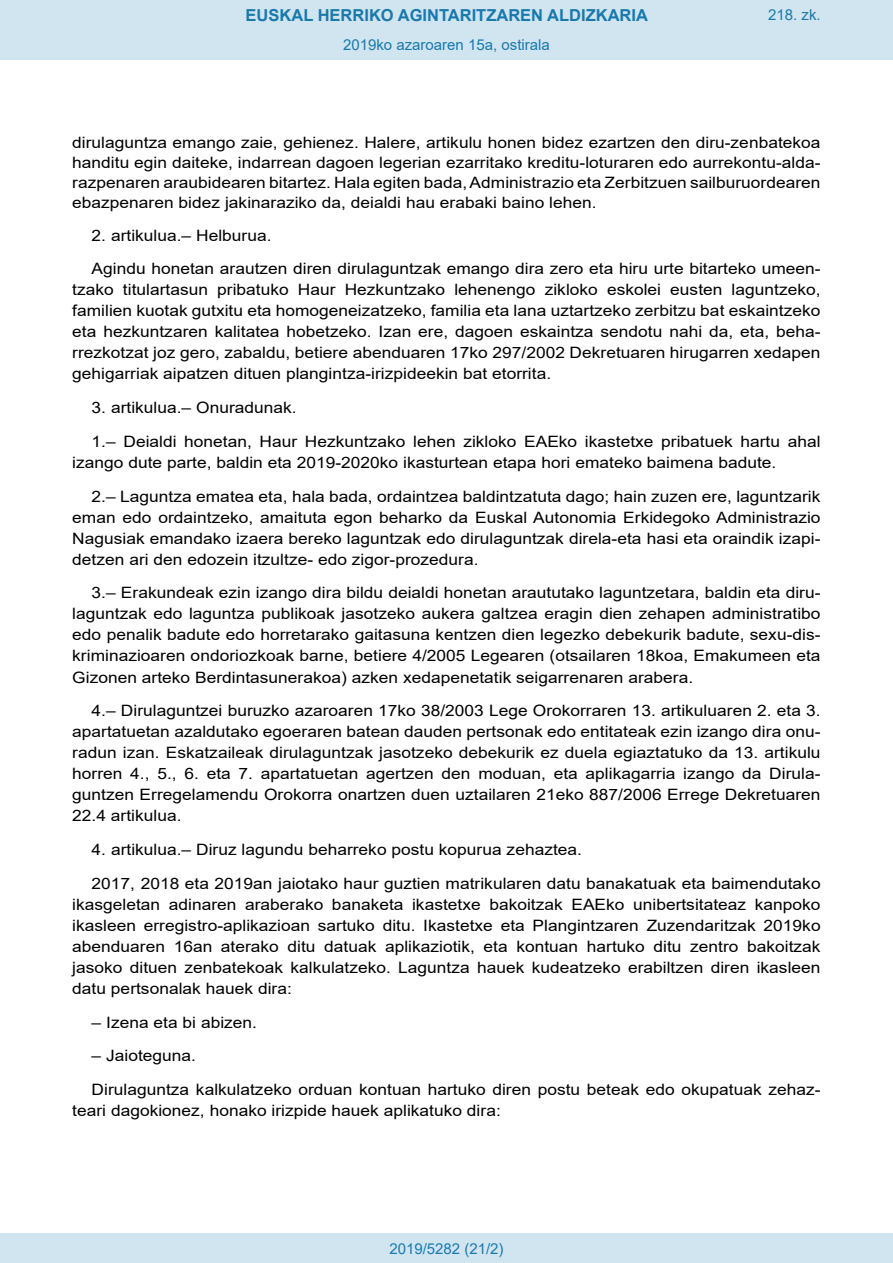
<style>
.page{position:relative;width:893px;height:1263px;background:#fff}
.page>*{position:absolute;margin:0;border:0;box-sizing:border-box;transform-origin:0 0}
.t1{font:700 16.5px "Arial";color:#1879ad}
.BOPVDetalle{font:15.6px/21px "Arial";color:#000;text-align:justify;scale:1.11 1}
.Paginacion_Centro{font:15px "Arial";color:#1879ad}
</style>
<div class="page">
<div style="left:0;top:0;width:893px;height:60px;background:#d0e5f0"></div>
<div style="left:0;top:1233px;width:893px;height:30px;background:#d0e5f0"></div>
<p class="t1" style="left:246px;top:3px;width:404px">EUSKAL HERRIKO AGINTARITZAREN ALDIZKARIA</p>
<p class="Paginacion_Centro" style="left:343px;top:35px;width:208px">2019ko azaroaren 15a, ostirala</p>
<p class="Paginacion_Centro" style="left:768px;top:5px;width:54px">218. zk.</p>
<p class="BOPVDetalle" style="left:72px;top:133px;width:676px;line-height:20px">dirulaguntza emango zaie, gehienez. Halere, artikulu honen bidez ezartzen den diru-zenbatekoa handitu egin daiteke, indarrean dagoen legerian ezarritako kreditu-loturaren edo aurrekontu-alda&shy;razpenaren araubidearen bitartez. Hala egiten bada, Administrazio eta Zerbitzuen sailburuordearen ebazpenaren bidez jakinaraziko da, deialdi hau erabaki baino lehen.</p>
<p class="BOPVDetalle" style="left:92px;top:225px;width:164px">2. artikulua.– Helburua.</p>
<p class="BOPVDetalle" style="left:72px;top:258px;width:676px;text-indent:19px">Agindu honetan arautzen diren dirulaguntzak emango dira zero eta hiru urte bitarteko umeen&shy;tzako titulartasun pribatuko Haur Hezkuntzako lehenengo zikloko eskolei eusten laguntzeko, familien kuotak gutxitu eta homogeneizatzeko, familia eta lana uztartzeko zerbitzu bat eskaintzeko eta hezkuntzaren kalitatea hobetzeko. Izan ere, dagoen eskaintza sendotu nahi da, eta, beha&shy;rrezkotzat joz gero, zabaldu, betiere abenduaren 17ko 297/2002 Dekretuaren hirugarren xedapen gehigarriak aipatzen dituen plangintza-irizpideekin bat etorrita.</p>
<p class="BOPVDetalle" style="left:92px;top:397px;width:186px">3. artikulua.– Onuradunak.</p>
<p class="BOPVDetalle" style="left:72px;top:431px;width:676px;text-indent:19px">1.– Deialdi honetan, Haur Hezkuntzako lehen zikloko EAEko ikastetxe pribatuek hartu ahal izango dute parte, baldin eta 2019-2020ko ikasturtean etapa hori emateko baimena badute.</p>
<p class="BOPVDetalle" style="left:72px;top:486px;width:676px;text-indent:19px">2.– Laguntza ematea eta, hala bada, ordaintzea baldintzatuta dago; hain zuzen ere, laguntzarik eman edo ordaintzeko, amaituta egon beharko da Euskal Autonomia Erkidegoko Administrazio Nagusiak emandako izaera bereko laguntzak edo dirulaguntzak direla-eta hasi eta oraindik izapi&shy;detzen ari den edozein itzultze- edo zigor-prozedura.</p>
<p class="BOPVDetalle" style="left:72px;top:582px;width:676px;text-indent:19px">3.– Erakundeak ezin izango dira bildu deialdi honetan araututako laguntzetara, baldin eta diru&shy;laguntzak edo laguntza publikoak jasotzeko aukera galtzea eragin dien zehapen administratibo edo penalik badute edo horretarako gaitasuna kentzen dien legezko debekurik badute, sexu-dis&shy;kriminazioaren ondoriozkoak barne, betiere 4/2005 Legearen (otsailaren 18koa, Emakumeen eta Gizonen arteko Berdintasunerakoa) azken xedapenetatik seigarrenaren arabera.</p>
<p class="BOPVDetalle" style="left:72px;top:700px;width:676px;text-indent:19px">4.– Dirulaguntzei buruzko azaroaren 17ko 38/2003 Lege Orokorraren 13. artikuluaren 2. eta 3. apartatuetan azaldutako egoeraren batean dauden pertsonak edo entitateak ezin izango dira onu&shy;radun izan. Eskatzaileak dirulaguntzak jasotzeko debekurik ez duela egiaztatuko da 13. artikulu horren 4., 5., 6. eta 7. apartatuetan agertzen den moduan, eta aplikagarria izango da Dirula&shy;guntzen Erregelamendu Orokorra onartzen duen uztailaren 21eko 887/2006 Errege Dekretuaren 22.4 artikulua.</p>
<p class="BOPVDetalle" style="left:92px;top:839px;width:443px">4. artikulua.– Diruz lagundu beharreko postu kopurua zehaztea.</p>
<p class="BOPVDetalle" style="left:72px;top:873px;width:676px;text-indent:19px">2017, 2018 eta 2019an jaiotako haur guztien matrikularen datu banakatuak eta baimendutako ikasgeletan adinaren araberako banaketa ikastetxe bakoitzak EAEko unibertsitateaz kanpoko ikasleen erregistro-aplikazioan sartuko ditu. Ikastetxe eta Plangintzaren Zuzendaritzak 2019ko abenduaren 16an aterako ditu datuak aplikaziotik, eta kontuan hartuko ditu zentro bakoitzak jasoko dituen zenbatekoak kalkulatzeko. Laguntza hauek kudeatzeko erabiltzen diren ikasleen datu pertsonalak hauek dira:</p>
<p class="BOPVDetalle" style="left:92px;top:1011px;width:151px">– Izena eta bi abizen.</p>
<p class="BOPVDetalle" style="left:92px;top:1045px;width:96px">– Jaioteguna.</p>
<p class="BOPVDetalle" style="left:72px;top:1079px;width:676px;text-indent:19px">Dirulaguntza kalkulatzeko orduan kontuan hartuko diren postu beteak edo okupatuak zehaz&shy;teari dagokionez, honako irizpide hauek aplikatuko dira:</p>
<p class="Paginacion_Centro" style="left:389px;top:1238px;width:116px">2019/5282 (21/2)</p>
</div>
